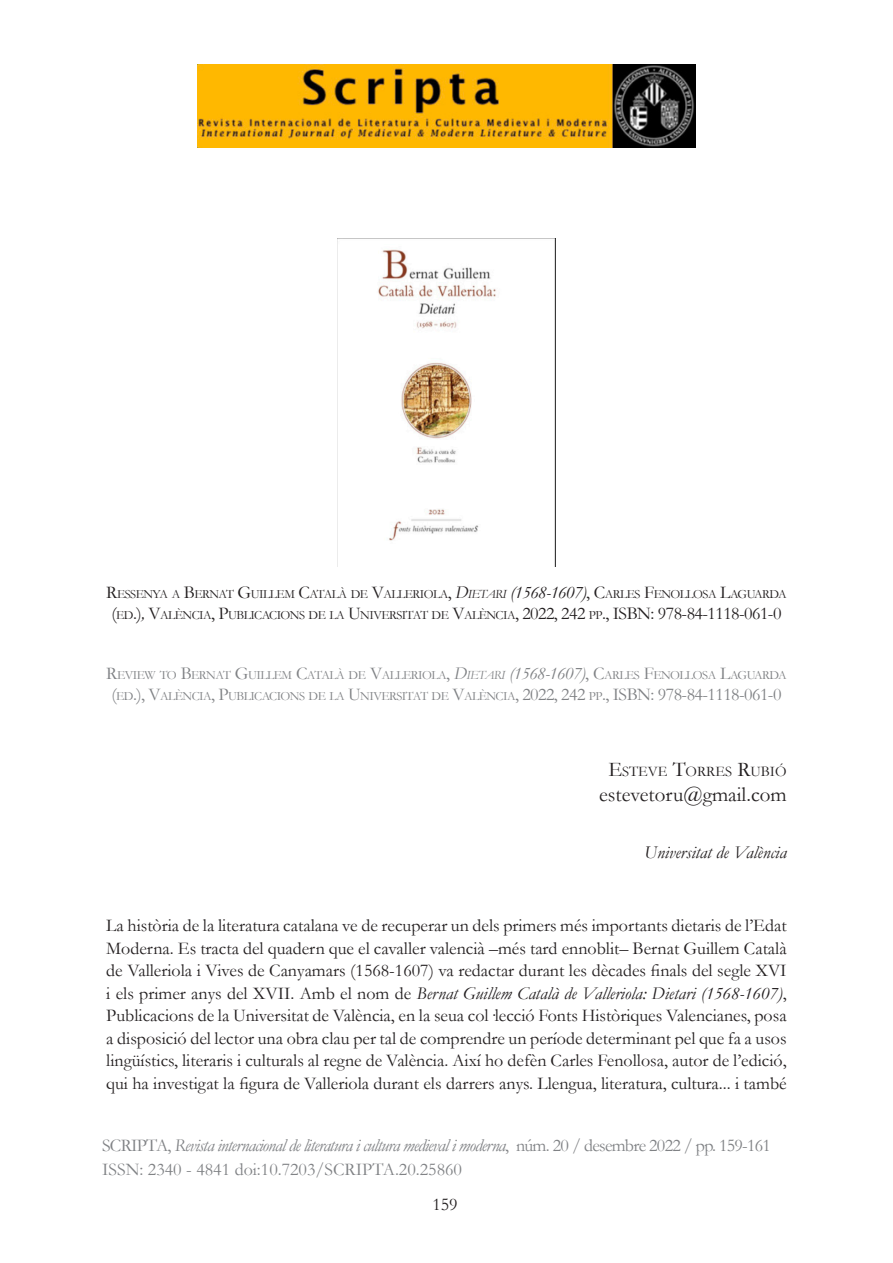
<style>
.page{position:relative;width:893px;height:1263px;background:#fff}
.page>*{position:absolute;margin:0;border:0;box-sizing:border-box;transform-origin:0 0}
.t1{font:21px "Garamond";color:#231f20}
.text_normal{font:18px/22.5px "Garamond";color:#231f20;text-align:justify}
.t2{font:18px/23.2px "Garamond";color:#808285}
.t3{font:italic 18px "Garamond";color:#231f20}
.títol_ressenya{font:18px "Garamond";letter-spacing:-.03em;color:#231f20}
.títol_ressenya-2{font:18px "Garamond";letter-spacing:-.03em;color:#808285}
.t4{font:14.7px "Garamond";color:#231f20}
.títol_ressenya-3{font:12.6px/21px "Garamond";letter-spacing:-.045em;color:#231f20}
.títol_ressenya-4{font:12.6px/21px "Garamond";letter-spacing:-.045em;color:#808285}
.s1{font-size:18px}
.s2{font-style:italic;font-size:18px}
.s3{font-style:italic}
.s4{font-size:21px}
</style>
<div class="page">
<img style="left:337px;top:238px;width:219px;height:329px">
<img style="left:197px;top:64px;width:499px;height:83px">
<p class="títol_ressenya-3" style="left:111px;top:584px;width:677px;text-indent:-5px"><span class="s1">R</span>ESSENYA A <span class="s1">B</span>ERNAT <span class="s1">G</span>UILLEM <span class="s1">C</span>ATALÀ DE <span class="s1">V</span>ALLERIOLA<span class="s1">,</span> <span class="s2">D</span><span class="s3">IETARI</span> <span class="s2">(1568-1607)</span><span class="s1">, C</span>ARLES <span class="s1">F</span>ENOLLOSA <span class="s1">L</span>AGUARDA <span class="s1">(</span>ED<span class="s1">.)</span><span class="s2">,</span> <span class="s1">V</span>ALÈNCIA<span class="s1">, P</span>UBLICACIONS DE LA <span class="s1">U</span>NIVERSITAT DE <span class="s1">V</span>ALÈNCIA<span class="s1">, 2022, 242</span> PP <span class="s1">., ISBN</span></p>
<p class="títol_ressenya" style="left:651px;top:603px;width:132px">: 978-84-1118-061-0</p>
<p class="títol_ressenya-4" style="left:111px;top:665px;width:677px;text-indent:-5px"><span class="s1">R</span>EVIEW TO <span class="s1">B</span>ERNAT <span class="s1">G</span>UILLEM <span class="s1">C</span>ATALÀ DE <span class="s1">V</span>ALLERIOLA<span class="s1">,</span> <span class="s2">D</span><span class="s3">IETARI</span> <span class="s2">(1568-1607)</span><span class="s1">, C</span>ARLES <span class="s1">F</span>ENOLLOSA <span class="s1">L</span>AGUARDA <span class="s1">(</span>ED<span class="s1">.), V</span>ALÈNCIA<span class="s1">, P</span>UBLICACIONS DE LA <span class="s1">U</span>NIVERSITAT DE <span class="s1">V</span>ALÈNCIA<span class="s1">, 2022, 242</span> PP <span class="s1">., ISBN</span></p>
<p class="títol_ressenya-2" style="left:651px;top:684px;width:132px">: 978-84-1118-061-0</p>
<p class="t4" style="left:608px;top:762px;width:180px"><span class="s4">E</span>STEVE <span class="s4">T</span>ORRES <span class="s4">R</span>UBIÓ</p>
<p class="t1" style="left:599px;top:782px;width:189px">estevetoru@gmail.com</p>
<p class="t3" style="left:644px;top:841px;width:144px">Universitat de València</p>
<p class="text_normal" style="left:106px;top:914px;width:682px">La història de la literatura catalana ve de recuperar un dels primers més importants dietaris de l’Edat Moderna. Es tracta del quadern que el cavaller valencià –més tard ennoblit– Bernat Guillem Català de Valleriola i Vives de Canyamars (1568-1607) va redactar durant les dècades finals del segle XVI i els primer anys del XVII. Amb el nom de <span class="s3">Bernat Guillem Català de Valleriola: Dietari (1568-1607)</span>, Publicacions de la Universitat de València, en la seua col·lecció Fonts Històriques Valencianes, posa a disposició del lector una obra clau per tal de comprendre un període determinant pel que fa a usos lingüístics, literaris i culturals al regne de València. Així ho defèn Carles Fenollosa, autor de l’edició, qui ha investigat la figura de Valleriola durant els darrers anys. Llengua, literatura, cultura... i també</p>
<p class="t2" style="left:102px;top:1134px;width:670px">SCRIPTA, <span class="s3">Revista internacional de literatura i cultura medieval i moderna</span>, núm. 20 / desembre 2022 / pp. 159-161<br>ISSN: 2340 - 4841 doi:10.7203/SCRIPTA.20.25860</p>
<p class="text_normal" style="left:432px;top:1192px;width:27px">159</p>
</div>
